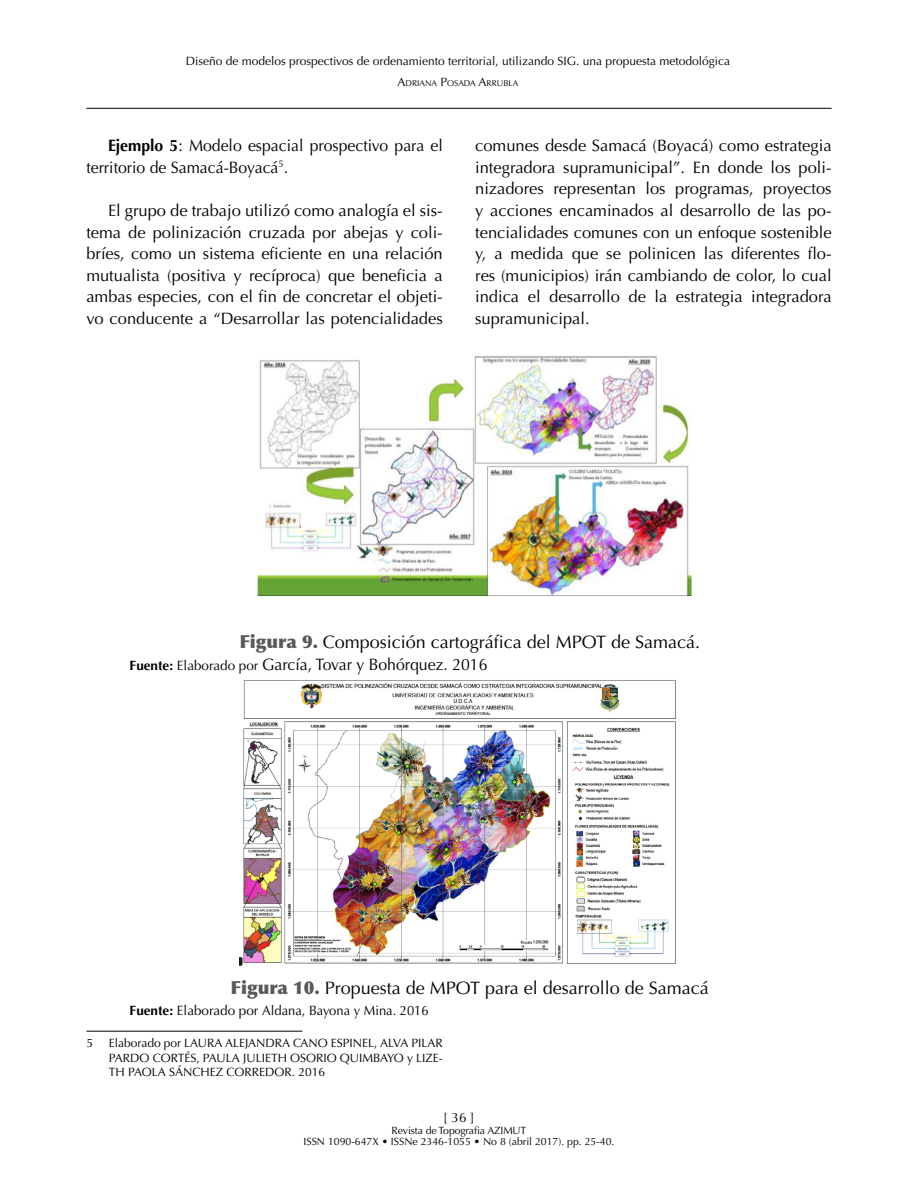
<style>
.page{position:relative;width:918px;height:1188px;background:#fff}
.page>*{position:absolute;margin:0;border:0;box-sizing:border-box;transform-origin:0 0}
.t1{font:18px "Optima LT Std";color:#000}
.t2{font:16.5px/21.6px "Optima LT Std";color:#000;text-align:justify}
.t3{font:16.5px/21.6px "Optima LT Std";color:#000;scale:.96 1}
.t4{font:13.5px "Optima LT Std";color:#000}
.t5{font:12px/14.4px "Optima LT Std";color:#000;text-align:justify}
.t6{font:10.5px/10.8px "Optima LT Std";color:#000;text-align:center}
.t7{font:8.4px "Optima LT Std";color:#000}
.s1{font-size:12px}
.s2{font-weight:700}
.s3{font-weight:900;color:#58595b}
.s4{font-weight:700;font-size:13.5px}
.s5{font-size:13.5px}
</style>
<div class="page">
<hr style="left:86px;top:108px;width:746px;height:1px;background:#000">
<hr style="left:86px;top:1031px;width:216px;height:1px;background:#000">
<img style="left:240px;top:680px;width:436px;height:285px">
<img style="left:257px;top:355px;width:435px;height:242px">
<p class="t5" style="left:186px;top:54px;width:546px">Diseño de modelos prospectivos de ordenamiento territorial, utilizando SIG. una propuesta metodológica</p>
<p class="t7" style="left:398px;top:79px;width:122px"><span class="s1">A</span>DRIANA <span class="s1">P</span>OSADA <span class="s1">A</span>RRUBLA</p>
<p class="t3" style="left:86px;top:135px;width:373px;text-indent:22px"><span class="s2">Ejemplo 5</span>: Modelo espacial prospectivo para el territorio de Samacá-Boyacá<sup>5</sup>.</p>
<p class="t2" style="left:86px;top:200px;width:358px;text-indent:22px">El grupo de trabajo utilizó como analogía el sis&shy;tema de polinización cruzada por abejas y coli&shy;bríes, como un sistema eficiente en una relación mutualista (positiva y recíproca) que beneficia a ambas especies, con el fin de concretar el objeti&shy;vo conducente a “Desarrollar las potencialidades</p>
<p class="t2" style="left:475px;top:135px;width:358px">comunes desde Samacá (Boyacá) como estrategia integradora supramunicipal”. En donde los poli&shy;nizadores representan los programas, proyectos y acciones encaminados al desarrollo de las po&shy;tencialidades comunes con un enfoque sostenible y, a medida que se polinicen las diferentes flo&shy;res (municipios) irán cambiando de color, lo cual indica el desarrollo de la estrategia integradora supramunicipal.</p>
<p class="t1" style="left:239px;top:631px;width:462px"><span class="s3">Figura 9.</span> Composición cartográfica del MPOT de Samacá.</p>
<p class="t3" style="left:130px;top:653px;width:374px"><span class="s4">Fuente:</span> <span class="s5">Elaborado por</span> García, Tovar y Bohórquez. 2016</p>
<p class="t1" style="left:231px;top:977px;width:480px"><span class="s3">Figura 10.</span> Propuesta de MPOT para el desarrollo de Samacá</p>
<p class="t4" style="left:130px;top:1003px;width:301px"><span class="s2">Fuente:</span> Elaborado por Aldana, Bayona y Mina. 2016</p>
<p class="t5" style="left:86px;top:1036px;width:8px">5</p>
<p class="t5" style="left:109px;top:1036px;width:335px">Elaborado por LAURA ALEJANDRA CANO ESPINEL, ALVA PILAR PARDO CORTÉS, PAULA JULIETH OSORIO QUIMBAYO y LIZE-TH PAOLA SÁNCHEZ CORREDOR. 2016</p>
<p class="t4" style="left:443px;top:1110px;width:33px">[ 36 ]</p>
<p class="t6" style="left:304px;top:1125px;width:312px">Revista de Topografia AZIMUT<br>ISSN 1090-647X • ISSNe 2346-1055 • No 8 (abril 2017). pp. 25-40.</p>
</div>
